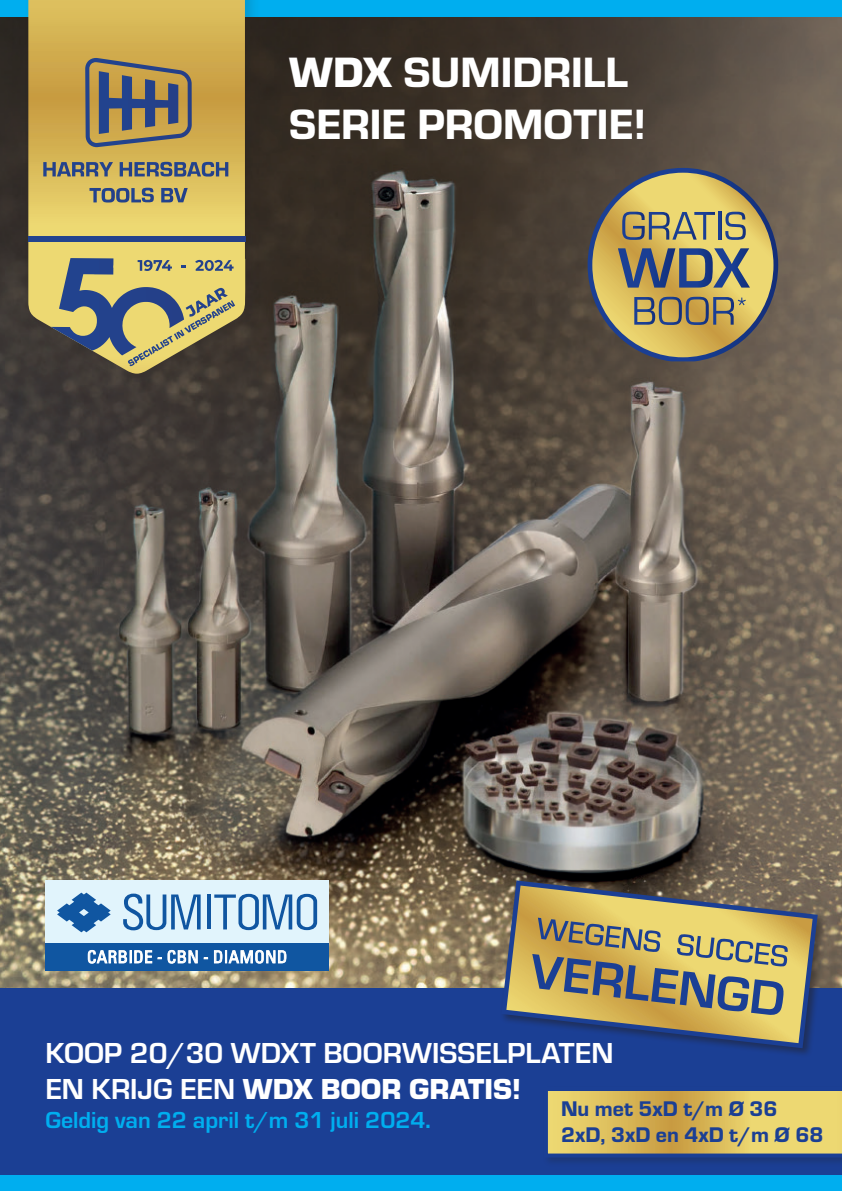
<style>
.page{position:relative;width:842px;height:1191px;background:#fff}
.page>*{position:absolute;margin:0;border:0;box-sizing:border-box;transform-origin:0 0}
.t1{font:44px/52.8px "Eurostile Hea";color:#fff}
.t2{font:700 30px/36px "Eurostile";color:#fff}
.t3{font:700 24px "Eurostile";color:#00aeef}
.t4{font:22px/26px "Eurostile Hea";color:#1b3f94}
.s1{font-family:"Eurostile";font-weight:900}
.s2{font-weight:900}
.s3{font-family:"Eurostile Hea";font-weight:400}
</style>
<div class="page">
<img style="left:0;top:16px;width:842px;height:972px">
<div style="left:0;top:988px;width:842px;height:188px;background:#1b3f94"></div>
<div style="left:0;top:0;width:842px;height:16px;background:#00aeef"></div>
<div style="left:0;top:1176px;width:842px;height:15px;background:#00aeef"></div>
<div style="left:23px;top:0;width:238px;height:390px;background:#231f20;opacity:.15"></div>
<svg style="left:28px;top:0;width:217px;height:374px"></svg>
<svg style="left:85px;top:58px;width:107px;height:89px"></svg>
<svg style="left:43px;top:162px;width:70px;height:14px"></svg>
<svg style="left:120px;top:162px;width:108px;height:14px"></svg>
<svg style="left:89px;top:188px;width:65px;height:14px"></svg>
<svg style="left:161px;top:188px;width:27px;height:14px"></svg>
<div style="left:28px;top:236px;width:217px;height:6px;background:#23428c"></div>
<svg style="left:51px;top:258px;width:184px;height:108px"></svg>
<div style="left:45px;top:880px;width:284px;height:62px;background:#e1f4fc"></div>
<svg style="left:57px;top:892px;width:54px;height:40px"></svg>
<svg style="left:123px;top:893px;width:78px;height:37px"></svg>
<hr style="left:207px;top:894px;width:4px;height:35px;background:#1056a1">
<svg style="left:214px;top:893px;width:103px;height:37px"></svg>
<div style="left:45px;top:942px;width:284px;height:28px;background:#1056a1"></div>
<svg style="left:88px;top:950px;width:64px;height:13px"></svg>
<svg style="left:168px;top:950px;width:30px;height:13px"></svg>
<svg style="left:214px;top:950px;width:72px;height:13px"></svg>
<svg style="left:588px;top:168px;width:190px;height:193px"></svg>
<div style="left:500px;top:879px;width:327px;height:179px;background:#231f20;opacity:.5"></div>
<svg style="left:501px;top:880px;width:317px;height:168px"></svg>
<div style="left:542px;top:1084px;width:300px;height:83px;background:#231f20;opacity:.25"></div>
<svg style="left:544px;top:1087px;width:298px;height:70px"></svg>
<h1 class="t1" style="left:289px;top:43px;width:359px"><span class="s1">WDX</span> SUMIDRILL<br>SERIE PROMOTIE!</h1>
<p class="t2" style="left:45px;top:1033px;width:570px">KOOP 20/30 WDXT BOORWISSELPLATEN<br>EN KRIJG EEN <span class="s2">WDX BOOR GRATIS!</span></p>
<p class="t3" style="left:45px;top:1103px;width:387px">Geldig van 22 april t/m 31 juli 2024<span class="s3">.</span></p>
<p class="t4" style="left:561px;top:1094px;width:264px">Nu met 5xD t/m Ø 36<br>2xD, 3xD en 4xD t/m Ø 68</p>
</div>
